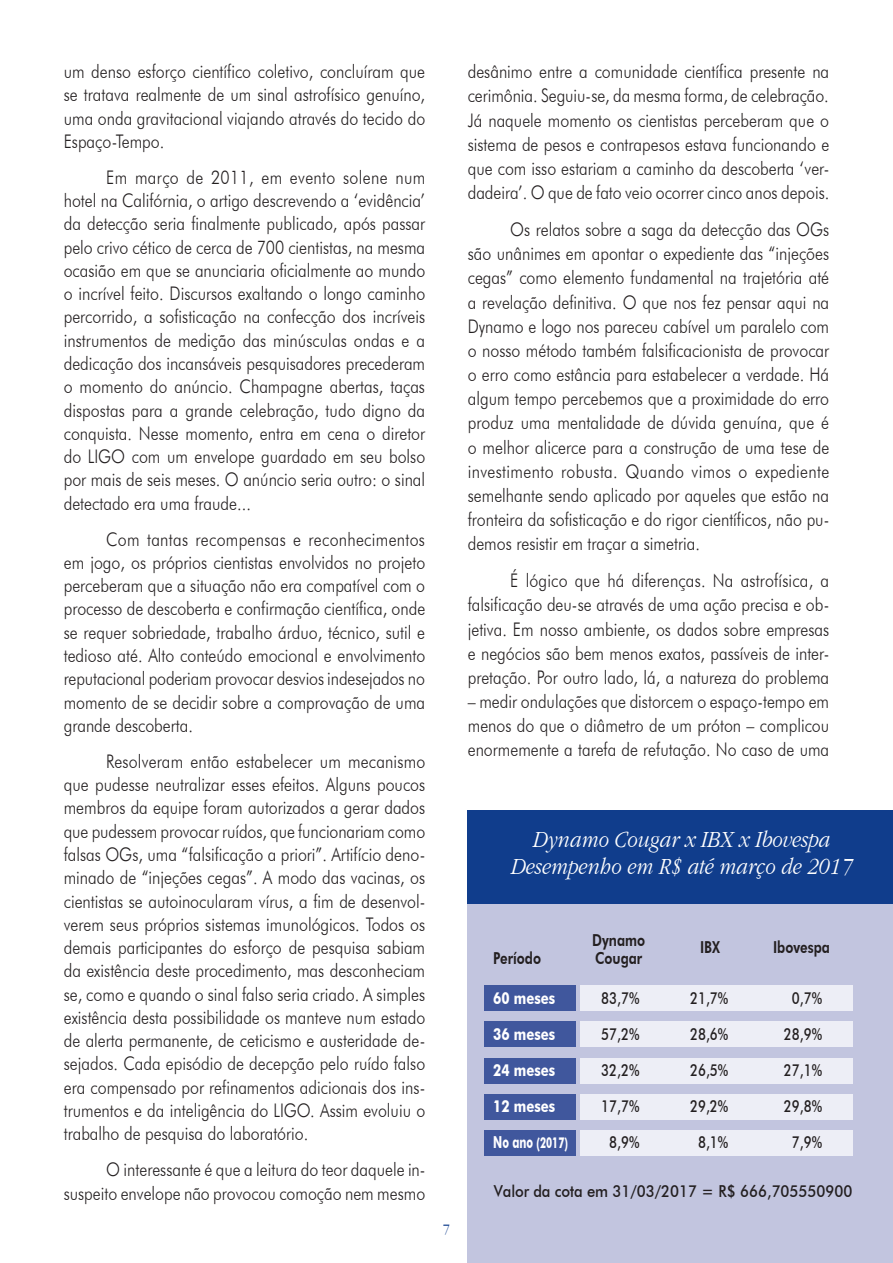
<style>
.page{position:relative;width:893px;height:1263px;background:#fff}
.page>*{position:absolute;margin:0;border:0;box-sizing:border-box;transform-origin:0 0}
.t1{font:italic 24px/27px "Gatineau";color:#fff;text-align:center;scale:.85 1}
.t2{font:300 18.75px/23.2px "Futura BT";color:#231f20;text-align:justify;scale:.85 1}
.t3{font:500 16.5px "Futura BT";color:#231f20;scale:.8 1}
.t4{font:500 16.5px "Futura BT";color:#231f20;scale:.9 1}
.t5{font:800 16.5px "Futura BT";color:#231f20;scale:.8 1}
.t6{font:700 16.5px/36px "Futura BT";color:#fff;text-align:justify;scale:.8 1}
.t7{font:700 15px "Futura BT";color:#fff;scale:.65 1}
.t8{font:15px "Gatineau Plain";color:#103d8c;scale:.9 1}
.s1{font-size:16.5px}
</style>
<div class="page">
<div style="left:468px;top:895px;width:425px;height:368px;background:#c2c5df"></div>
<div style="left:468px;top:810px;width:425px;height:94px;background:#103d8c"></div>
<div style="left:581px;top:985px;width:272px;height:26px;background:#edeef6"></div>
<div style="left:581px;top:1021px;width:272px;height:26px;background:#edeef6"></div>
<div style="left:581px;top:1057px;width:272px;height:26px;background:#edeef6"></div>
<div style="left:581px;top:1094px;width:272px;height:26px;background:#edeef6"></div>
<div style="left:581px;top:1130px;width:272px;height:26px;background:#edeef6"></div>
<div style="left:484px;top:985px;width:92px;height:26px;background:#40579d"></div>
<div style="left:484px;top:1021px;width:92px;height:26px;background:#40579d"></div>
<div style="left:484px;top:1057px;width:92px;height:26px;background:#40579d"></div>
<div style="left:484px;top:1094px;width:92px;height:26px;background:#40579d"></div>
<div style="left:484px;top:1130px;width:92px;height:26px;background:#40579d"></div>
<p class="t2" style="left:64px;top:60px;width:427px">um denso esforço científico coletivo, concluíram que se tratava realmente de um sinal astrofísico genuíno, uma onda gravitacional viajando através do tecido do Espaço-Tempo.</p>
<p class="t2" style="left:64px;top:165px;width:427px;text-indent:43px">Em março de 2011, em evento solene num hotel na Califórnia, o artigo descrevendo a ‘evidência’ da detecção seria finalmente publicado, após passar pelo crivo cético de cerca de 700 cientistas, na mesma ocasião em que se anunciaria oficialmente ao mundo o incrível feito. Discursos exaltando o longo caminho percorrido, a sofisticação na confecção dos incríveis instrumentos de medição das minúsculas ondas e a dedicação dos incansáveis pesquisadores precederam o momento do anúncio. Champagne abertas, taças dispostas para a grande celebração, tudo digno da conquista. Nesse momento, entra em cena o diretor do LIGO com um envelope guardado em seu bolso por mais de seis meses. O anúncio seria outro: o sinal detectado era uma fraude...</p>
<p class="t2" style="left:64px;top:527px;width:427px;text-indent:43px">Com tantas recompensas e reconhecimentos em jogo, os próprios cientistas envolvidos no projeto perceberam que a situação não era compatível com o processo de descoberta e confirmação científica, onde se requer sobriedade, trabalho árduo, técnico, sutil e tedioso até. Alto conteúdo emocional e envolvimento reputacional poderiam provocar desvios indesejados no momento de se decidir sobre a comprovação de uma grande descoberta.</p>
<p class="t2" style="left:64px;top:749px;width:427px;text-indent:43px">Resolveram então estabelecer um mecanismo que pudesse neutralizar esses efeitos. Alguns poucos membros da equipe foram autorizados a gerar dados que pudessem provocar ruídos, que funcionariam como falsas OGs, uma “falsificação a priori”. Artifício deno&shy;minado de “injeções cegas”. A modo das vacinas, os cientistas se autoinocularam vírus, a fim de desenvol&shy;verem seus próprios sistemas imunológicos. Todos os demais participantes do esforço de pesquisa sabiam da existência deste procedimento, mas desconheciam se, como e quando o sinal falso seria criado. A simples existência desta possibilidade os manteve num estado de alerta permanente, de ceticismo e austeridade de&shy;sejados. Cada episódio de decepção pelo ruído falso era compensado por refinamentos adicionais dos ins&shy;trumentos e da inteligência do LIGO. Assim evoluiu o trabalho de pesquisa do laboratório.</p>
<p class="t2" style="left:64px;top:1158px;width:427px;text-align:right">O interessante é que a leitura do teor daquele in&shy;suspeito envelope não provocou comoção nem mesmo</p>
<p class="t8" style="left:443px;top:1221px;width:9px">7</p>
<p class="t2" style="left:468px;top:59px;width:427px;line-height:24.2px">desânimo entre a comunidade científica presente na cerimônia. Seguiu-se, da mesma forma, de celebração.<br>Já naquele momento os cientistas perceberam que o sistema de pesos e contrapesos estava funcionando e que com isso estariam a caminho da descoberta ‘ver&shy;dadeira’. O que de fato veio ocorrer cinco anos depois.</p>
<p class="t2" style="left:468px;top:217px;width:427px;line-height:24.2px;text-indent:43px">Os relatos sobre a saga da detecção das OGs são unânimes em apontar o expediente das “injeções cegas” como elemento fundamental na trajetória até a revelação definitiva. O que nos fez pensar aqui na Dynamo e logo nos pareceu cabível um paralelo com o nosso método também falsificacionista de provocar o erro como estância para estabelecer a verdade. Há algum tempo percebemos que a proximidade do erro produz uma mentalidade de dúvida genuína, que é o melhor alicerce para a construção de uma tese de investimento robusta. Quando vimos o expediente semelhante sendo aplicado por aqueles que estão na fronteira da sofisticação e do rigor científicos, não pu&shy;demos resistir em traçar a simetria.</p>
<p class="t2" style="left:468px;top:568px;width:427px;line-height:24.2px;text-indent:43px">É lógico que há diferenças. Na astrofísica, a falsificação deu-se através de uma ação precisa e ob&shy;jetiva. Em nosso ambiente, os dados sobre empresas e negócios são bem menos exatos, passíveis de inter&shy;pretação. Por outro lado, lá, a natureza do problema</p>
<p class="t2" style="left:468px;top:689px;width:427px;line-height:24.2px">– medir ondulações que distorcem o espaço-tempo em menos do que o diâmetro de um próton – complicou enormemente a tarefa de refutação. No caso de uma</p>
<p class="t1" style="left:510px;top:826px;width:403px">Dynamo Cougar x IBX x Ibovespa<br>Desempenho em R$ até março de 2017</p>
<p class="t5" style="left:592px;top:930px;width:68px">Dynamo</p>
<p class="t5" style="left:700px;top:937px;width:27px">IBX</p>
<p class="t5" style="left:773px;top:937px;width:73px">Ibovespa</p>
<p class="t5" style="left:493px;top:948px;width:61px">Período</p>
<p class="t5" style="left:595px;top:948px;width:61px">Cougar</p>
<p class="t6" style="left:493px;top:980px;width:79px">60 meses 36 meses 24 meses 12 meses</p>
<p class="t7" style="left:493px;top:1133px;width:117px"><span class="s1">No ano</span> (2017)</p>
<p class="t4" style="left:494px;top:1181px;width:400px">Valor da cota em 31/03/2017 = R$ 666,705550900</p>
<p class="t3" style="left:601px;top:988px;width:49px">83,7%</p>
<p class="t3" style="left:690px;top:988px;width:49px">21,7%</p>
<p class="t3" style="left:792px;top:988px;width:39px">0,7%</p>
<p class="t3" style="left:601px;top:1024px;width:49px">57,2%</p>
<p class="t3" style="left:690px;top:1024px;width:49px">28,6%</p>
<p class="t3" style="left:784px;top:1024px;width:49px">28,9%</p>
<p class="t3" style="left:601px;top:1060px;width:49px">32,2%</p>
<p class="t3" style="left:690px;top:1060px;width:49px">26,5%</p>
<p class="t3" style="left:784px;top:1060px;width:49px">27,1%</p>
<p class="t3" style="left:601px;top:1096px;width:49px">17,7%</p>
<p class="t3" style="left:690px;top:1096px;width:49px">29,2%</p>
<p class="t3" style="left:784px;top:1096px;width:49px">29,8%</p>
<p class="t3" style="left:609px;top:1132px;width:39px">8,9%</p>
<p class="t3" style="left:698px;top:1132px;width:39px">8,1%</p>
<p class="t3" style="left:792px;top:1132px;width:39px">7,9%</p>
</div>
